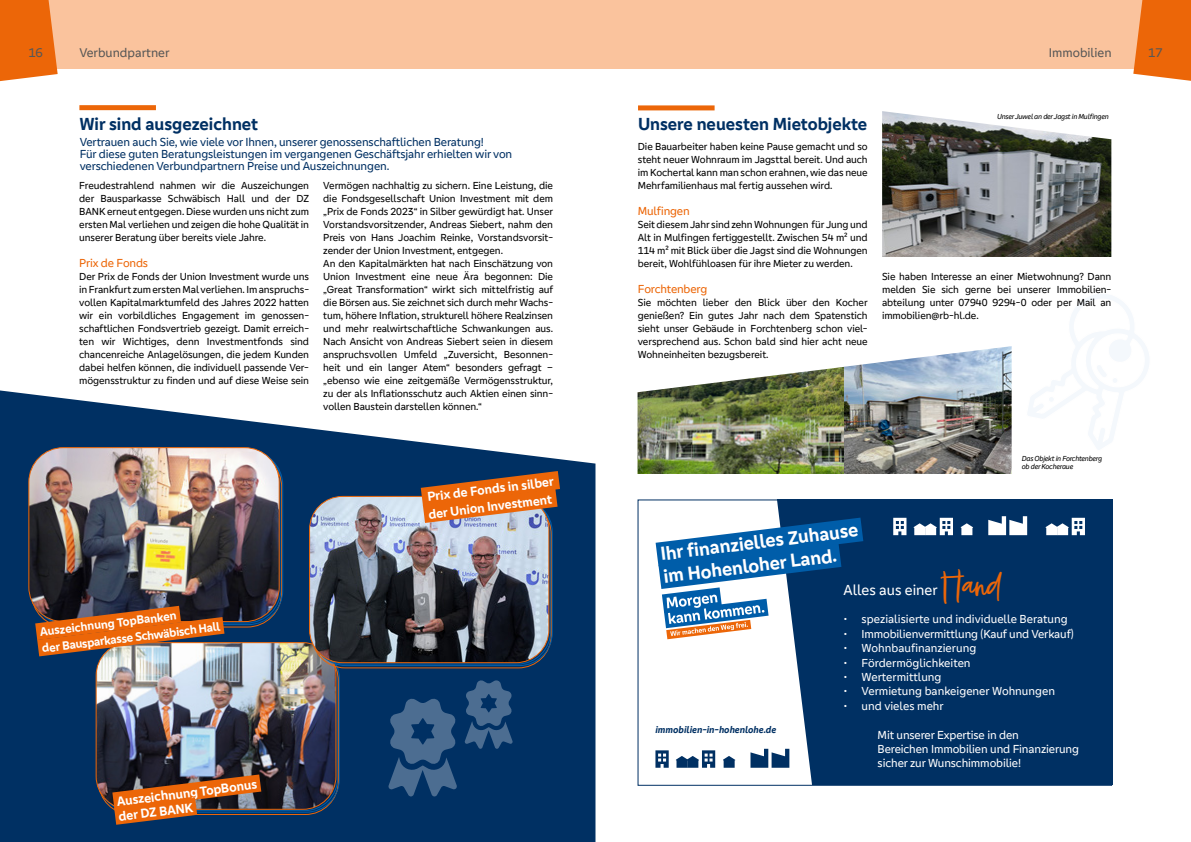
<style>
.page{position:relative;width:1191px;height:842px;background:#fff}
.page>*{position:absolute;margin:0;border:0;box-sizing:border-box;transform-origin:0 0}
.t1{font:48px "Sugar Melon";color:#ec6608}
.t2{font:700 19.5px/22.9px "Genos GFG";color:#fff}
.t3{font:700 18px "Genos GFG";color:#003063}
.t4{font:15px "Genos GFG";color:#fff}
.t5{font:700 13.4px/15.3px "Genos GFG";color:#fff}
.t6{font:700 13.3px/17.3px "Genos GFG";color:#fff}
.t7{font:13px "Genos GFG";color:#575756}
.t8{font:700 12.4px/16.4px "Genos GFG";color:#fff}
.t9{font:12px/14.4px "Genos GFG";letter-spacing:-.01em;color:#fff}
.t10{font:12px/12px "Genos GFG";letter-spacing:-.01em;color:#003063}
.t11{font:12px "Genos GFG";letter-spacing:-.015em;color:#ec6608}
.t12{font:10.5px/13px "Genos GFG";letter-spacing:-.01em;color:#000;text-align:justify}
.t13{font:italic 700 10px "Genos GFG";color:#003063}
.t14{font:italic 7.5px/8.5px "Genos GFG";letter-spacing:-.03em;color:#000}
</style>
<div class="page">
<img style="left:637px;top:367px;width:207px;height:107px">
<img style="left:844px;top:346px;width:167px;height:128px">
<img style="left:882px;top:111px;width:229px;height:146px">
<div style="left:638px;top:499px;width:474px;height:286px;background:#003063"></div>
<svg style="left:639px;top:501px;width:173px;height:283px;background:#edf0f4"></svg>
<svg style="left:655px;top:750px;width:13px;height:18px"></svg>
<svg style="left:750px;top:749px;width:39px;height:19px"></svg>
<svg style="left:676px;top:750px;width:39px;height:18px"></svg>
<svg style="left:723px;top:756px;width:12px;height:12px"></svg>
<svg style="left:655px;top:518px;width:208px;height:121px"></svg>
<div style="left:637px;top:499px;width:475px;height:287px;border:1px solid #003063"></div>
<svg style="left:893px;top:518px;width:13px;height:17px"></svg>
<svg style="left:988px;top:516px;width:39px;height:19px"></svg>
<svg style="left:913px;top:518px;width:40px;height:17px"></svg>
<svg style="left:960px;top:523px;width:13px;height:12px"></svg>
<svg style="left:1045px;top:518px;width:40px;height:17px"></svg>
<svg style="left:0;top:390px;width:595px;height:452px;fill:#003063"></svg>
<div style="left:0;top:0;width:1191px;height:68px;background:#fac39d"></div>
<svg style="left:1133px;top:0;width:58px;height:81px;background:#ed741e"></svg>
<svg style="left:0;top:0;width:58px;height:81px;background:#ed731e"></svg>
<img style="left:96px;top:644px;width:240px;height:165px">
<svg style="left:112px;top:774px;width:149px;height:51px;background:#8a4f2b"></svg>
<svg style="left:1028px;top:294px;width:121px;height:156px"></svg>
<img style="left:309px;top:496px;width:240px;height:167px">
<div style="left:309px;top:496px;width:240px;height:167px;border:1px solid #ec6608;border-radius:33px"></div>
<svg style="left:421px;top:471px;width:139px;height:52px;background:#b66837"></svg>
<svg style="left:388px;top:697px;width:69px;height:99px;background:#2d547e"></svg>
<img style="left:29px;top:448px;width:250px;height:174px">
<div style="left:28px;top:447px;width:252px;height:175px;border:1px solid #ec6608;border-radius:34px"></div>
<svg style="left:35px;top:606px;width:189px;height:50px;background:#b16635"></svg>
<svg style="left:464px;top:679px;width:49px;height:70px;background:#2c537d"></svg>
<div style="left:638px;top:105px;width:76px;height:5px;background:#ec6608"></div>
<div style="left:79px;top:105px;width:77px;height:5px;background:#ec6608"></div>
<p class="t7" style="left:28px;top:45px;width:16px">16</p>
<p class="t7" style="left:79px;top:45px;width:92px">Verbundpartner</p>
<p class="t7" style="left:1049px;top:45px;width:64px">Immobilien</p>
<p class="t7" style="left:1148px;top:45px;width:16px">17</p>
<h3 class="t3" style="left:79px;top:114px;width:180px">Wir sind ausgezeichnet</h3>
<p class="t10" style="left:80px;top:136px;width:434px">Vertrauen auch Sie, wie viele vor Ihnen, unserer genossenschaftlichen Beratung!<br>Für diese guten Beratungsleistungen im vergangenen Geschäftsjahr erhielten wir von verschiedenen Verbundpartnern Preise und Auszeichnungen.</p>
<p class="t12" style="left:79px;top:179px;width:231px">Freudestrahlend nahmen wir die Auszeichungen der Bausparkasse Schwäbisch Hall und der DZ BANK erneut entgegen. Diese wurden uns nicht zum ersten Mal verliehen und zeigen die hohe Qualität in unserer Beratung über bereits viele Jahre.</p>
<p class="t11" style="left:79px;top:256px;width:70px">Prix de Fonds</p>
<p class="t12" style="left:79px;top:270px;width:231px">Der Prix de Fonds der Union Investment wurde uns in Frankfurt zum ersten Mal verliehen. Im anspruchs&shy;vollen Kapitalmarktumfeld des Jahres 2022 hatten wir ein vorbildliches Engagement im genossen&shy;schaftlichen Fondsvertrieb gezeigt. Damit erreich&shy;ten wir Wichtiges, denn Investmentfonds sind chancenreiche Anlagelösungen, die jedem Kunden dabei helfen können, die individuell passende Ver&shy;mögensstruktur zu finden und auf diese Weise sein</p>
<p class="t12" style="left:323px;top:179px;width:231px;text-align:left">Vermögen nachhaltig zu sichern. Eine Leistung, die die Fondsgesellschaft Union Investment mit dem „Prix de Fonds 2023“ in Silber gewürdigt hat. Unser Vorstandsvorsitzender, Andreas Siebert, nahm den Preis von Hans Joachim Reinke, Vorstandsvorsit&shy;zender der Union Investment, entgegen.<br>An den Kapitalmärkten hat nach Einschätzung von Union Investment eine neue Ära begonnen: Die „Great Transformation“ wirkt sich mittelfristig auf die Börsen aus. Sie zeichnet sich durch mehr Wachs&shy;tum, höhere Inflation, strukturell höhere Realzinsen und mehr realwirtschaftliche Schwankungen aus.<br>Nach Ansicht von Andreas Siebert seien in diesem anspruchsvollen Umfeld „Zuversicht, Besonnen&shy;heit und ein langer Atem“ besonders gefragt – „ebenso wie eine zeitgemäße Vermögensstruktur, zu der als Inflationsschutz auch Aktien einen sinn&shy;vollen Baustein darstellen können.“</p>
<p class="t6" style="left:425px;top:488px;width:130px;rotate:-7deg">Prix de Fonds in silber der Union Investment</p>
<p class="t8" style="left:39px;top:624px;width:181px;rotate:-7deg">Auszeichnung TopBanken<br>der Bausparkasse Schwäbisch Hall</p>
<p class="t5" style="left:116px;top:794px;width:143px;rotate:-7deg">Auszeichnung TopBonus der DZ BANK</p>
<h3 class="t3" style="left:638px;top:114px;width:231px">Unsere neuesten Mietobjekte</h3>
<p class="t12" style="left:638px;top:140px;width:231px">Die Bauarbeiter haben keine Pause gemacht und so steht neuer Wohnraum im Jagsttal bereit. Und auch im Kochertal kann man schon erahnen, wie das neue Mehrfamilienhaus mal fertig aussehen wird.</p>
<p class="t11" style="left:638px;top:204px;width:53px">Mulfingen</p>
<p class="t12" style="left:638px;top:218px;width:231px">Seit diesem Jahr sind zehn Wohnungen für Jung und Alt in Mulfingen fertiggestellt. Zwischen 54 m² und 114 m² mit Blick über die Jagst sind die Wohnungen bereit, Wohlfühloasen für ihre Mieter zu werden.</p>
<p class="t11" style="left:638px;top:282px;width:71px">Forchtenberg</p>
<p class="t12" style="left:638px;top:296px;width:231px">Sie möchten lieber den Blick über den Kocher genießen? Ein gutes Jahr nach dem Spatenstich sieht unser Gebäude in Forchtenberg schon viel&shy;versprechend aus. Schon bald sind hier acht neue Wohneinheiten bezugsbereit.</p>
<p class="t14" style="left:997px;top:112px;width:113px">Unser Juwel an der Jagst in Mulfingen</p>
<p class="t12" style="left:882px;top:270px;width:231px">Sie haben Interesse an einer Mietwohnung? Dann melden Sie sich gerne bei unserer Immobilien&shy;abteilung unter 07940 9294-0 oder per Mail an immobilien@rb-hl.de.</p>
<p class="t14" style="left:1021px;top:454px;width:82px">Das Objekt in Forchtenberg ob der Kocheraue</p>
<h2 class="t2" style="left:659px;top:543px;width:200px;rotate:-7deg">Ihr fi nanzielles Zuhause im Hohenloher Land.</h2>
<h3 class="t4" style="left:843px;top:581px;width:96px">Alles aus einer</h3>
<p class="t9" style="left:843px;top:612px;width:225px">• spezialisierte und individuelle Beratung</p>
<p class="t9" style="left:843px;top:626px;width:231px">• Immobilienvermittlung (Kauf und Verkauf)</p>
<p class="t9" style="left:843px;top:641px;width:134px">• Wohnbaufinanzierung</p>
<p class="t9" style="left:843px;top:655px;width:128px">• Fördermöglichkeiten</p>
<p class="t9" style="left:843px;top:670px;width:99px">• Wertermittlung</p>
<p class="t9" style="left:843px;top:684px;width:213px">• Vermietung bankeigener Wohnungen</p>
<p class="t9" style="left:843px;top:698px;width:102px">• und vieles mehr</p>
<p class="t9" style="left:877px;top:727px;width:203px">Mit unserer Expertise in den<br>Bereichen Immobilien und Finanzierung sicher zur Wunschimmobilie!</p>
<h1 class="t1" style="left:941px;top:565px;width:63px">Hand</h1>
<p class="t13" style="left:655px;top:724px;width:122px">immobilien-in-hohenlohe.de</p>
</div>
